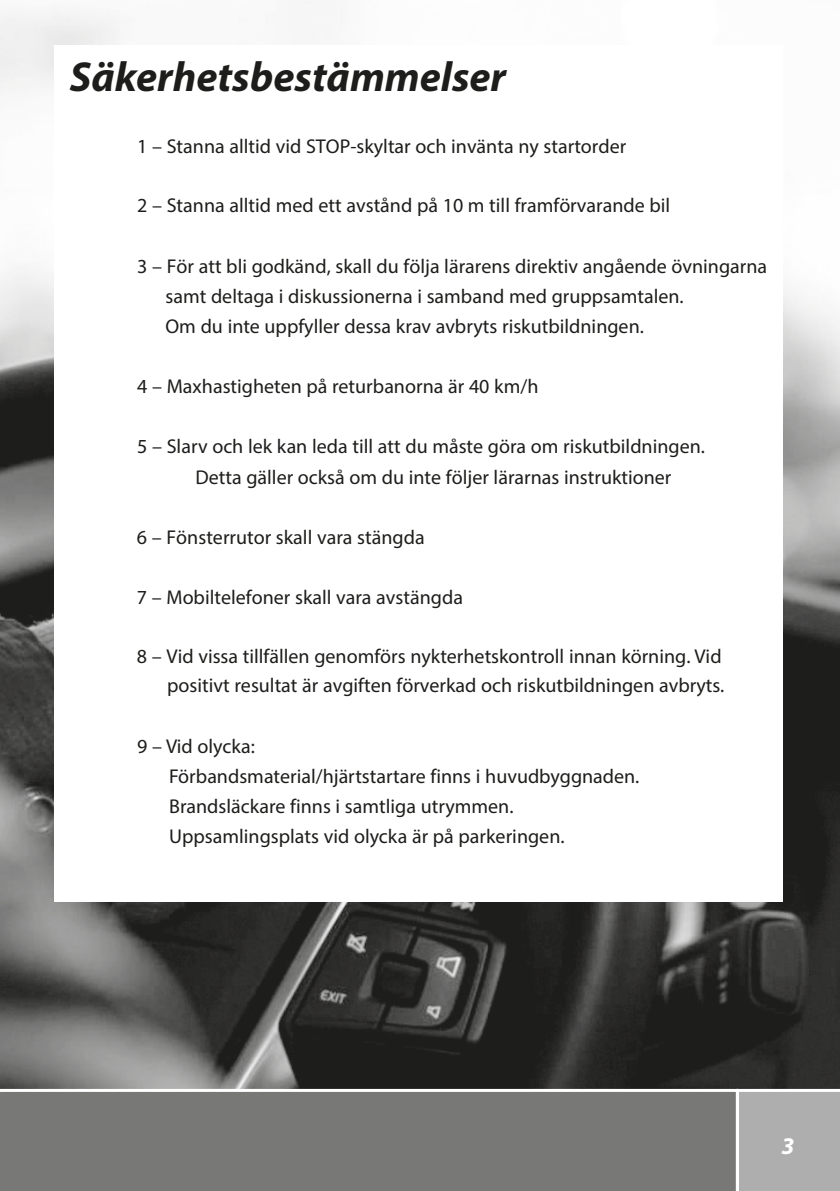
<style>
.page{position:relative;width:840px;height:1191px;background:#fff}
.page>*{position:absolute;margin:0;border:0;box-sizing:border-box;transform-origin:0 0}
.t1{font:italic 700 42px "Myriad Pro";color:#1d1d1b}
.t2{font:italic 700 24px "Myriad Pro";color:#fff}
.t3{font:20px/30px "Myriad Pro";color:#1d1d1b}
</style>
<div class="page">
<img style="left:0;top:1px;width:839px;height:1088px">
<div style="left:54px;top:45px;width:728px;height:856px;background:#fff"></div>
<div style="left:739px;top:1092px;width:100px;height:99px;background:#aeaeae"></div>
<div style="left:0;top:1091px;width:736px;height:100px;background:#787877"></div>
<p class="t1" style="left:70px;top:49px;width:437px">Säkerhetsbestämmelser</p>
<p class="t3" style="left:137px;top:131px;width:490px">1 – Stanna alltid vid STOP-skyltar och invänta ny startorder</p>
<p class="t3" style="left:137px;top:190px;width:534px">2 – Stanna alltid med ett avstånd på 10 m till framförvarande bil</p>
<p class="t3" style="left:165px;top:251px;width:602px;text-indent:-28px">3 – För att bli godkänd, skall du följa lärarens direktiv angående övningarna samt deltaga i diskussionerna i samband med gruppsamtalen.<br>Om du inte uppfyller dessa krav avbryts riskutbildningen.</p>
<p class="t3" style="left:137px;top:371px;width:403px">4 – Maxhastigheten på returbanorna är 40 km/h</p>
<p class="t3" style="left:195px;top:431px;width:510px;text-indent:-58px">5 – Slarv och lek kan leda till att du måste göra om riskutbildningen.<br>Detta gäller också om du inte följer lärarnas instruktioner</p>
<p class="t3" style="left:137px;top:521px;width:289px">6 – Fönsterrutor skall vara stängda</p>
<p class="t3" style="left:137px;top:581px;width:327px">7 – Mobiltelefoner skall vara avstängda</p>
<p class="t3" style="left:137px;top:641px;width:588px;text-align:right">8 – Vid vissa tillfällen genomförs nykterhetskontroll innan körning. Vid positivt resultat är avgiften förverkad och riskutbildningen avbryts.</p>
<p class="t3" style="left:169px;top:731px;width:471px;text-indent:-32px">9 – Vid olycka:<br>Förbandsmaterial/hjärtstartare finns i huvudbyggnaden.<br>Brandsläckare finns i samtliga utrymmen.<br>Uppsamlingsplats vid olycka är på parkeringen.</p>
<p class="t2" style="left:781px;top:1130px;width:14px">3</p>
</div>
